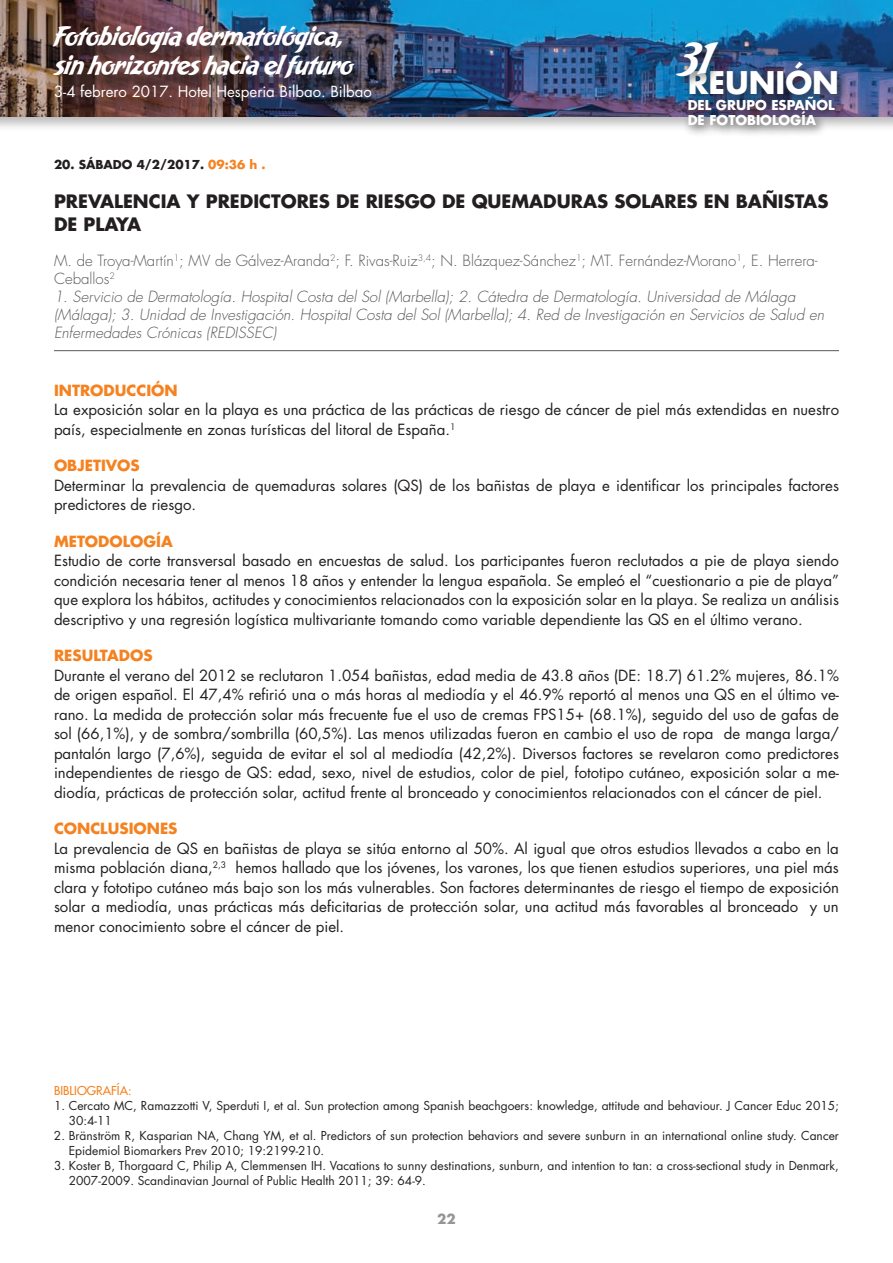
<style>
.page{position:relative;width:893px;height:1263px;background:#fff}
.page>*{position:absolute;margin:0;border:0;box-sizing:border-box;transform-origin:0 0}
.t1{font:41.1px "Bakery Script";color:#fff}
.t2{font:700 30.45px "Futura";color:#fff}
.t3{font:24.6px/29.5px "Bakery Script";color:#fff}
.t4{font:700 18px/22.5px "Futura LT";color:#231f20}
.t5{font:15px/19.5px "Futura LT";color:#231f20;text-align:justify}
.t6{font:italic 300 15px/18px "Futura LT";color:#57585a}
.t7{font:300 15px/18px "Futura LT";color:#57585a}
.t8{font:700 15px "Futura LT";color:#f58220}
.t9{font:15px "Futura";color:#fff}
.t10{font:700 13.5px "Futura LT";color:#939598}
.t11{font:700 13.2px/15.9px "Futura";color:#fff}
.t12{font:12px/15px "Futura LT";color:#231f20}
.t13{font:700 12px "Futura LT";color:#231f20}
.t14{font:12px "Futura LT";color:#f58220}
.s1{color:#f58220}
</style>
<div class="page">
<div style="left:0;top:0;width:893px;height:133px;background:#231f20;opacity:.3"></div>
<img style="left:0;top:0;width:893px;height:117px">
<div style="left:682px;top:56px;width:167px;height:82px;background:#231f20;opacity:.75"></div>
<div style="left:671px;top:36px;width:59px;height:52px;background:#231f20;opacity:.75"></div>
<div style="left:55px;top:27px;width:336px;height:92px;background:#231f20;opacity:.75"></div>
<hr style="left:54px;top:350px;width:785px;height:1px;background:#57585a">
<h3 class="t3" style="left:54px;top:22px;width:300px">Fotobiología dermatológica, sin horizontes hacia el futuro</h3>
<p class="t9" style="left:54px;top:81px;width:319px">3-4 febrero 2017. Hotel Hesperia Bilbao. Bilbao</p>
<h1 class="t1" style="left:680px;top:33px;width:35px">31</h1>
<h2 class="t2" style="left:688px;top:61px;width:153px">REUNIÓN</h2>
<p class="t11" style="left:688px;top:96px;width:149px">DEL GRUPO ESPAÑOL<br>DE FOTOBIOLOGÍA</p>
<p class="t13" style="left:54px;top:156px;width:213px">20. SÁBADO 4/2/2017. <span class="s1">09:36 H .</span></p>
<p class="t4" style="left:54px;top:190px;width:776px">PREVALENCIA Y PREDICTORES DE RIESGO DE QUEMADURAS SOLARES EN BAÑISTAS<br>DE PLAYA</p>
<p class="t7" style="left:54px;top:252px;width:765px">M. de Troya-Martín<sup>1</sup>; MV de Gálvez-Aranda<sup>2</sup>; F. Rivas-Ruiz<sup>3,4</sup>; N. Blázquez-Sánchez<sup>1</sup>; MT. Fernández-Morano<sup>1</sup>, E. Herrera-<br>Ceballos<sup>2</sup></p>
<p class="t6" style="left:54px;top:288px;width:772px">1. Servicio de Dermatología. Hospital Costa del Sol (Marbella); 2. Cátedra de Dermatología. Universidad de Málaga (Málaga); 3. Unidad de Investigación. Hospital Costa del Sol (Marbella); 4. Red de Investigación en Servicios de Salud en<br>Enfermedades Crónicas (REDISSEC)</p>
<p class="t8" style="left:54px;top:380px;width:16px">INTRODUCCI</p>
<p class="t8" style="left:151px;top:380px;width:26px">ÓN</p>
<p class="t5" style="left:54px;top:400px;width:787px">La exposición solar en la playa es una práctica de las prácticas de riesgo de cáncer de piel más extendidas en nuestro país, especialmente en zonas turísticas del litoral de España.<sup>1</sup></p>
<p class="t8" style="left:54px;top:456px;width:24px">OBJETIVOS</p>
<p class="t5" style="left:54px;top:476px;width:786px">Determinar la prevalencia de quemaduras solares (QS) de los bañistas de playa e identificar los principales factores predictores de riesgo.</p>
<p class="t8" style="left:54px;top:531px;width:27px">METODOLOG</p>
<p class="t8" style="left:156px;top:531px;width:18px">ÍA</p>
<p class="t5" style="left:54px;top:551px;width:786px">Estudio de corte transversal basado en encuestas de salud. Los participantes fueron reclutados a pie de playa siendo condición necesaria tener al menos 18 años y entender la lengua española. Se empleó el “cuestionario a pie de playa” que explora los hábitos, actitudes y conocimientos relacionados con la exposición solar en la playa. Se realiza un análisis descriptivo y una regresión logística multivariante tomando como variable dependiente las QS en el último verano.</p>
<p class="t8" style="left:54px;top:646px;width:21px">RESULTADOS</p>
<p class="t5" style="left:54px;top:666px;width:787px">Durante el verano del 2012 se reclutaron 1.054 bañistas, edad media de 43.8 años (DE: 18.7) 61.2% mujeres, 86.1% de origen español. El 47,4% refirió una o más horas al mediodía y el 46.9% reportó al menos una QS en el último ve&shy;rano. La medida de protección solar más frecuente fue el uso de cremas FPS15+ (68.1%), seguido del uso de gafas de sol (66,1%), y de sombra/sombrilla (60,5%). Las menos utilizadas fueron en cambio el uso de ropa de manga larga/ pantalón largo (7,6%), seguida de evitar el sol al mediodía (42,2%). Diversos factores se revelaron como predictores independientes de riesgo de QS: edad, sexo, nivel de estudios, color de piel, fototipo cutáneo, exposición solar a me&shy;diodía, prácticas de protección solar, actitud frente al bronceado y conocimientos relacionados con el cáncer de piel.</p>
<p class="t8" style="left:54px;top:819px;width:22px">CONCLUSIONES</p>
<p class="t5" style="left:54px;top:839px;width:787px">La prevalencia de QS en bañistas de playa se sitúa entorno al 50%. Al igual que otros estudios llevados a cabo en la misma población diana,<sup>2,3</sup> hemos hallado que los jóvenes, los varones, los que tienen estudios superiores, una piel más clara y fototipo cutáneo más bajo son los más vulnerables. Son factores determinantes de riesgo el tiempo de exposición solar a mediodía, unas prácticas más deficitarias de protección solar, una actitud más favorables al bronceado y un menor conocimiento sobre el cáncer de piel.</p>
<p class="t14" style="left:54px;top:1082px;width:79px">BIBLIOGRAFÍA:</p>
<p class="t12" style="left:69px;top:1098px;width:772px;text-indent:-15px">1. Cercato MC, Ramazzotti V, Sperduti I, et al. Sun protection among Spanish beachgoers: knowledge, attitude and behaviour. J Cancer Educ 2015;<br>30:4-11</p>
<p class="t12" style="left:69px;top:1128px;width:772px;text-indent:-15px">2. Bränström R, Kasparian NA, Chang YM, et al. Predictors of sun protection behaviors and severe sunburn in an international online study. Cancer<br>Epidemiol Biomarkers Prev 2010; 19:2199-210.</p>
<p class="t12" style="left:69px;top:1158px;width:772px;text-indent:-15px">3. Koster B, Thorgaard C, Philip A, Clemmensen IH. Vacations to sunny destinations, sunburn, and intention to tan: a cross-sectional study in Denmark,<br>2007-2009. Scandinavian Journal of Public Health 2011; 39: 64-9.</p>
<p class="t10" style="left:437px;top:1210px;width:20px">22</p>
</div>
